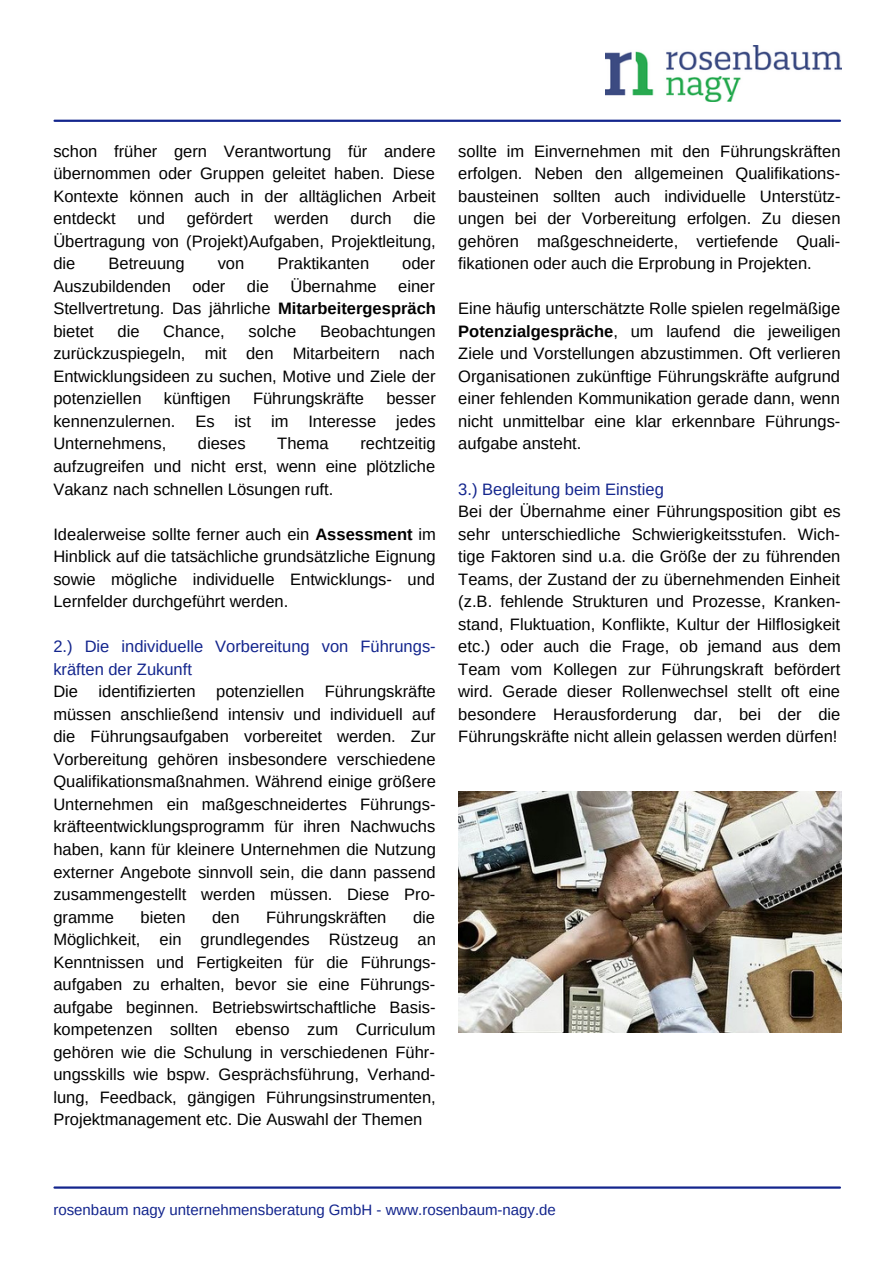
<style>
.page{position:relative;width:894px;height:1264px;background:#fff}
.page>*{position:absolute;margin:0;border:0;box-sizing:border-box;transform-origin:0 0}
.t1{font:16.5px/22.5px "Arimo";color:#000;text-align:justify}
.t2{font:16.5px/22.5px "Arimo";color:#13258d}
.t3{font:15px "Arimo";color:#13258d}
.s1{font-weight:700}
</style>
<div class="page">
<hr style="left:54px;top:1186px;width:785px;height:2px;background:#13258d">
<hr style="left:55px;top:120px;width:784px;height:2px;background:#13258d">
<img style="left:605px;top:45px;width:236px;height:57px">
<img style="left:458px;top:791px;width:383px;height:241px">
<p class="t1" style="left:53px;top:140px;width:384px">schon früher gern Verantwortung für andere übernommen oder Gruppen geleitet haben. Diese Kontexte können auch in der alltäglichen Arbeit entdeckt</p>
<p class="t1" style="left:53px;top:207px;width:384px;text-indent:360px">die Übertragung von (Projekt)Aufgaben, Projektleitung, die</p>
<p class="t1" style="left:137px;top:207px;width:29px">und</p>
<p class="t1" style="left:187px;top:207px;width:68px">gefördert</p>
<p class="t1" style="left:274px;top:207px;width:56px">werden</p>
<p class="t1" style="left:350px;top:207px;width:43px">durch</p>
<p class="t1" style="left:108px;top:252px;width:78px">Betreuung</p>
<p class="t1" style="left:218px;top:252px;width:28px">von</p>
<p class="t1" style="left:277px;top:252px;width:93px">Praktikanten</p>
<p class="t1" style="left:402px;top:252px;width:35px">oder</p>
<p class="t1" style="left:53px;top:275px;width:119px">Auszubildenden</p>
<p class="t1" style="left:192px;top:275px;width:35px">oder</p>
<p class="t1" style="left:247px;top:275px;width:24px">die</p>
<p class="t1" style="left:290px;top:275px;width:88px">Übernahme</p>
<p class="t1" style="left:53px;top:275px;width:384px;text-indent:345px">einer Stellvertretung. Das jährliche <span class="s1">Mitarbeitergespräch </span>bietet</p>
<p class="t1" style="left:53px;top:320px;width:384px;text-indent:266px">Beobachtungen zurückzuspiegeln, mit den Mitarbeitern nach Entwicklungsideen zu suchen, Motive und Ziele der potenziellen</p>
<p class="t1" style="left:117px;top:320px;width:24px">die</p>
<p class="t1" style="left:163px;top:320px;width:63px">Chance,</p>
<p class="t1" style="left:248px;top:320px;width:49px">solche</p>
<p class="t1" style="left:53px;top:387px;width:384px;text-indent:333px">besser kennenzulernen. Es ist im Interesse jedes Unternehmens,</p>
<p class="t1" style="left:164px;top:387px;width:68px">künftigen</p>
<p class="t1" style="left:253px;top:387px;width:112px">Führungskräfte</p>
<p class="t1" style="left:53px;top:432px;width:383px;text-indent:307px">rechtzeitig aufzugreifen und nicht erst, wenn eine plötzliche Vakanz nach schnellen Lösungen ruft.</p>
<p class="t1" style="left:53px;top:522px;width:384px">Idealerweise sollte ferner auch ein <span class="s1">Assessment</span> im Hinblick auf die tatsächliche grundsätzliche Eignung sowie mögliche individuelle Entwicklungs- und Lernfelder durchgeführt werden.</p>
<p class="t2" style="left:53px;top:635px;width:384px">2.) Die individuelle Vorbereitung von Führungs&shy;kräften der Zukunft</p>
<p class="t1" style="left:53px;top:680px;width:384px">Die identifizierten potenziellen Führungskräfte müssen anschließend intensiv und individuell auf die Führungsaufgaben vorbereitet werden. Zur Vorbereitung gehören insbesondere verschiedene Qualifikationsmaßnahmen. Während einige größere Unternehmen ein maßgeschneidertes Führungs&shy;kräfteentwicklungsprogramm für ihren Nachwuchs haben, kann für kleinere Unternehmen die Nutzung externer Angebote sinnvoll sein, die dann passend zusammengestellt werden müssen. Diese Pro&shy;gramme</p>
<p class="t1" style="left:198px;top:432px;width:49px">dieses</p>
<p class="t1" style="left:277px;top:432px;width:53px">Thema</p>
<p class="t1" style="left:53px;top:905px;width:384px;text-indent:359px">die Möglichkeit, ein grundlegendes Rüstzeug an Kenntnissen und Fertigkeiten für die Führungs&shy;aufgaben zu erhalten, bevor sie eine Führungs&shy;aufgabe beginnen. Betriebswirtschaftliche Basis&shy;kompetenzen sollten ebenso zum Curriculum gehören wie die Schulung in verschiedenen Führ&shy;ungsskills wie bspw. Gesprächsführung, Verhand&shy;lung, Feedback, gängigen Führungsinstrumenten, Projektmanagement etc. Die Auswahl der Themen</p>
<p class="t1" style="left:140px;top:905px;width:46px">bieten</p>
<p class="t1" style="left:212px;top:905px;width:29px">den</p>
<p class="t1" style="left:266px;top:905px;width:122px">Führungskräften</p>
<p class="t1" style="left:458px;top:140px;width:384px">sollte im Einvernehmen mit den Führungskräften erfolgen. Neben den allgemeinen Qualifikations&shy;bausteinen sollten auch individuelle Unterstütz&shy;ungen bei der Vorbereitung erfolgen. Zu diesen gehören maßgeschneiderte, vertiefende Quali&shy;fikationen oder auch die Erprobung in Projekten.</p>
<p class="t1" style="left:458px;top:297px;width:384px">Eine häufig unterschätzte Rolle spielen regelmäßige <span class="s1">Potenzialgespräche</span>, um laufend die jeweiligen Ziele und Vorstellungen abzustimmen. Oft verlieren Organisationen zukünftige Führungskräfte aufgrund einer fehlenden Kommunikation gerade dann, wenn nicht unmittelbar eine klar erkennbare Führungs&shy;aufgabe ansteht.</p>
<p class="t2" style="left:458px;top:477px;width:207px">3.) Begleitung beim Einstieg</p>
<p class="t1" style="left:458px;top:500px;width:384px">Bei der Übernahme einer Führungsposition gibt es sehr unterschiedliche Schwierigkeitsstufen. Wich&shy;tige Faktoren sind u.a. die Größe der zu führenden Teams, der Zustand der zu übernehmenden Einheit (z.B. fehlende Strukturen und Prozesse, Kranken&shy;stand, Fluktuation, Konflikte, Kultur der Hilflosigkeit etc.) oder auch die Frage, ob jemand aus dem Team vom Kollegen zur Führungskraft befördert wird. Gerade dieser Rollenwechsel stellt oft eine besondere Herausforderung dar, bei der die Führungskräfte nicht allein gelassen werden dürfen!</p>
<p class="t3" style="left:53px;top:1201px;width:504px">rosenbaum nagy unternehmensberatung GmbH - www.rosenbaum-nagy.de</p>
</div>
